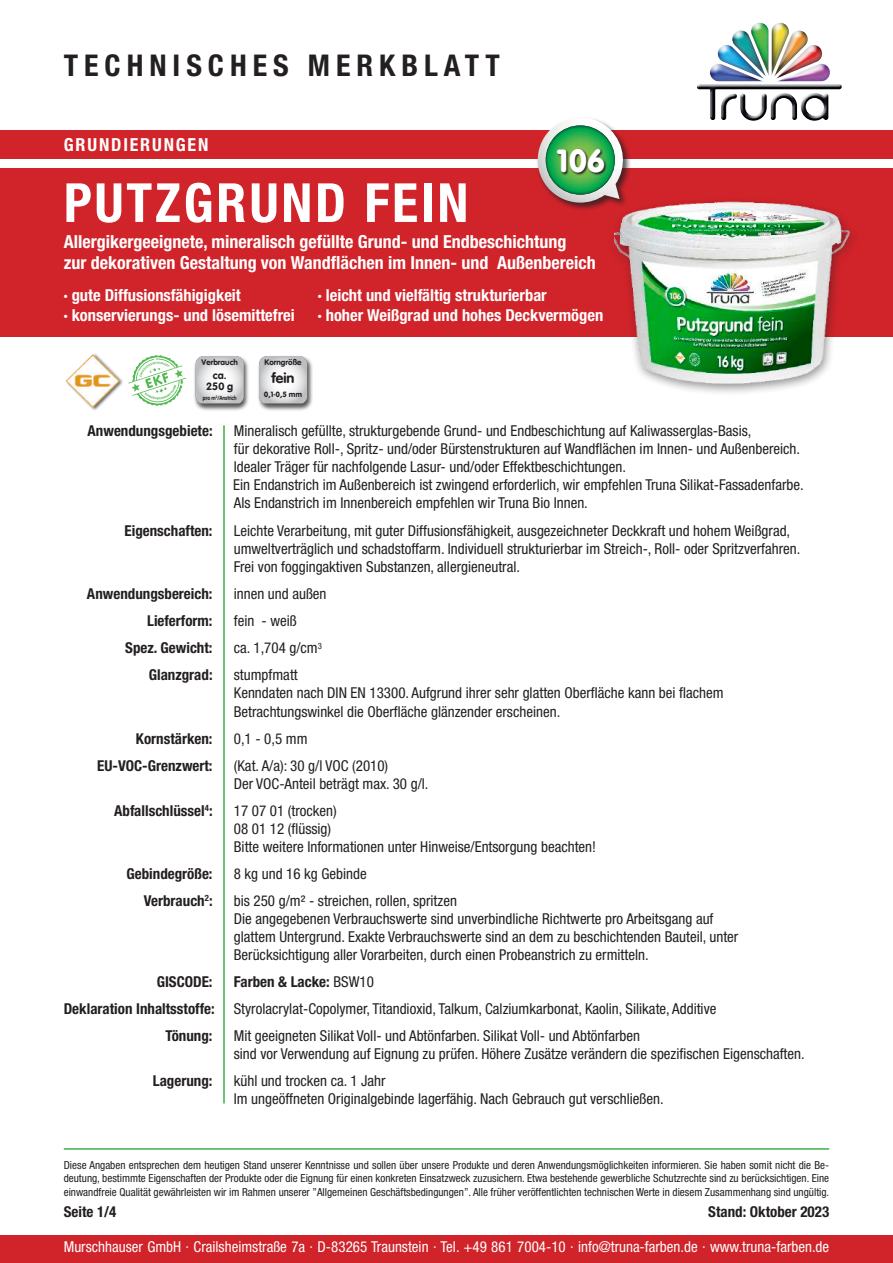
<style>
.page{position:relative;width:893px;height:1263px;background:#fff}
.page>*{position:absolute;margin:0;border:0;box-sizing:border-box;transform-origin:0 0}
.t1{font:700 condensed 54px "Helvetica Neue LT Pro";letter-spacing:.05em;color:#fff}
.t2{font:33.75px "VAG Rundschrift D";color:#fff}
.t3{font:700 condensed 30px "Helvetica Neue LT Pro";letter-spacing:.2em;color:#231f20}
.t4{font:700 condensed 18px/20.2px "Helvetica Neue LT Pro";color:#fff}
.t5{font:700 condensed 18px "Helvetica Neue LT Pro";letter-spacing:.1em;color:#fff}
.t6{font:700 condensed 16.5px/19.5px "Helvetica Neue LT Pro";color:#fff}
.t7{font:condensed 15px/18px "Helvetica Neue LT Pro";color:#231f20}
.t8{font:700 condensed 15px "Helvetica Neue LT Pro";color:#231f20}
.t9{font:condensed 15px "Helvetica Neue LT Pro";color:#fff}
.t10{font:14.25px "VAG Rounded Bold";color:#231f20}
.t11{font:condensed 11.1px/13.5px "Helvetica Neue LT Pro";color:#231f20;text-align:justify}
.t12{font:10.5px/10.5px "VAG Rounded Bold";color:#231f20;text-align:center}
.t13{font:8.1px "VAG Rounded Bold";color:#231f20}
.t14{font:8.1px "VAG Rundschrift D";color:#231f20}
.t15{font:6px "VAG Rounded Bold";color:#231f20;scale:.83 1}
.s1{font-weight:400}
</style>
<div class="page">
<div style="left:0;top:168px;width:893px;height:169px;background:#d1232a"></div>
<div style="left:0;top:130px;width:893px;height:29px;background:#d1232a"></div>
<img style="left:697px;top:23px;width:145px;height:98px">
<hr style="left:64px;top:1148px;width:765px;height:2px;background:#40ae49">
<div style="left:0;top:1235px;width:893px;height:28px;background:#d1232a"></div>
<hr style="left:223px;top:425px;width:2px;height:678px;background:#40ae49">
<div style="left:607px;top:197px;width:253px;height:199px;background:#231f20;opacity:.5"></div>
<img style="left:614px;top:197px;width:246px;height:199px">
<div style="left:193px;top:355px;width:57px;height:56px;background:#231f20;opacity:.75"></div>
<svg style="left:196px;top:356px;width:48px;height:47px"></svg>
<div style="left:65px;top:353px;width:59px;height:59px;background:#231f20;opacity:.75"></div>
<img style="left:66px;top:354px;width:53px;height:54px">
<div style="left:257px;top:355px;width:56px;height:56px;background:#231f20;opacity:.75"></div>
<svg style="left:259px;top:356px;width:48px;height:47px"></svg>
<svg style="left:128px;top:355px;width:58px;height:51px"></svg>
<img style="left:146px;top:364px;width:18px;height:9px">
<div style="left:536px;top:116px;width:96px;height:95px;background:#231f20;opacity:.75"></div>
<img style="left:536px;top:117px;width:88px;height:86px">
<img style="left:546px;top:125px;width:69px;height:70px">
<svg style="left:556px;top:148px;width:51px;height:28px"></svg>
<h3 class="t3" style="left:64px;top:47px;width:437px">TECHNISCHES MERKBLATT</h3>
<p class="t5" style="left:64px;top:133px;width:146px">GRUNDIERUNGEN</p>
<h1 class="t1" style="left:64px;top:170px;width:406px">PUTZGRUND FEIN</h1>
<h2 class="t2" style="left:557px;top:141px;width:49px">106</h2>
<p class="t4" style="left:64px;top:232px;width:534px">Allergikergeeignete, mineralisch gefüllte Grund- und Endbeschichtung<br>zur dekorativen Gestaltung von Wandflächen im Innen- und Außenbereich</p>
<p class="t6" style="left:64px;top:286px;width:233px">· gute Diffusionsfähigigkeit<br>· konservierungs- und lösemittefrei</p>
<p class="t6" style="left:318px;top:286px;width:287px">· leicht und vielfältig strukturierbar<br>· hoher Weißgrad und hohes Deckvermögen</p>
<p class="t13" style="left:202px;top:357px;width:38px">Verbrauch</p>
<p class="t13" style="left:264px;top:357px;width:39px">Korngröße</p>
<p class="t12" style="left:206px;top:370px;width:28px">ca.<br>250 g</p>
<p class="t15" style="left:203px;top:395px;width:42px">pro m<sup>2</sup>/Anstrich</p>
<p class="t10" style="left:271px;top:370px;width:24px">fein</p>
<p class="t14" style="left:264px;top:390px;width:40px">0,1-0,5 mm</p>
<p class="t8" style="left:88px;top:421px;width:126px">Anwendungsgebiete:</p>
<p class="t7" style="left:233px;top:422px;width:572px">Mineralisch gefüllte, strukturgebende Grund- und Endbeschichtung auf Kaliwasserglas-Basis,<br>für dekorative Roll-, Spritz- und/oder Bürstenstrukturen auf Wandflächen im Innen- und Außenbereich.<br>Idealer Träger für nachfolgende Lasur- und/oder Effektbeschichtungen.<br>Ein Endanstrich im Außenbereich ist zwingend erforderlich, wir empfehlen Truna Silikat-Fassadenfarbe.<br>Als Endanstrich im Innenbereich empfehlen wir Truna Bio Innen.</p>
<p class="t8" style="left:125px;top:522px;width:90px">Eigenschaften:</p>
<p class="t7" style="left:234px;top:522px;width:568px">Leichte Verarbeitung, mit guter Diffusionsfähigkeit, ausgezeichneter Deckkraft und hohem Weißgrad, umweltverträglich und schadstoffarm. Individuell strukturierbar im Streich-, Roll- oder Spritzverfahren.<br>Frei von foggingaktiven Substanzen, allergieneutral.</p>
<p class="t8" style="left:87px;top:585px;width:127px">Anwendungsbereich:</p>
<p class="t7" style="left:234px;top:585px;width:94px">innen und außen</p>
<p class="t8" style="left:147px;top:612px;width:67px">Lieferform:</p>
<p class="t7" style="left:234px;top:612px;width:65px">fein - weiß</p>
<p class="t8" style="left:125px;top:639px;width:89px">Spez. Gewicht:</p>
<p class="t7" style="left:234px;top:639px;width:90px">ca. 1,704 g/cm<sup>3</sup></p>
<p class="t8" style="left:149px;top:666px;width:65px">Glanzgrad:</p>
<p class="t7" style="left:234px;top:666px;width:491px">stumpfmatt<br>Kenndaten nach DIN EN 13300. Aufgrund ihrer sehr glatten Oberfläche kann bei flachem<br>Betrachtungswinkel die Oberfläche glänzender erscheinen.</p>
<p class="t8" style="left:136px;top:729px;width:78px">Kornstärken:</p>
<p class="t7" style="left:234px;top:729px;width:75px">0,1 - 0,5 mm</p>
<p class="t8" style="left:97px;top:756px;width:117px">EU-VOC-Grenzwert:</p>
<p class="t7" style="left:234px;top:756px;width:196px">(Kat. A/a): 30 g/l VOC (2010)<br>Der VOC-Anteil beträgt max. 30 g/l.</p>
<p class="t8" style="left:114px;top:801px;width:100px">Abfallschlüssel<sup>4</sup>:</p>
<p class="t7" style="left:234px;top:801px;width:364px">17 07 01 (trocken)<br>08 01 12 (flüssig)<br>Bitte weitere Informationen unter Hinweise/Entsorgung beachten!</p>
<p class="t8" style="left:126px;top:864px;width:88px">Gebindegröße:</p>
<p class="t7" style="left:234px;top:864px;width:134px">8 kg und 16 kg Gebinde</p>
<p class="t8" style="left:144px;top:891px;width:70px">Verbrauch<sup>2</sup>:</p>
<p class="t7" style="left:234px;top:891px;width:506px">bis 250 g/m² - streichen, rollen, spritzen<br>Die angegebenen Verbrauchswerte sind unverbindliche Richtwerte pro Arbeitsgang auf glattem Untergrund. Exakte Verbrauchswerte sind an dem zu beschichtenden Bauteil, unter Berücksichtigung aller Vorarbeiten, durch einen Probeanstrich zu ermitteln.</p>
<p class="t8" style="left:157px;top:972px;width:57px">GISCODE:</p>
<p class="t8" style="left:234px;top:972px;width:142px">Farben &amp; Lacke: <span class="s1">BSW10</span></p>
<p class="t8" style="left:64px;top:999px;width:152px">Deklaration Inhaltsstoffe:</p>
<p class="t7" style="left:234px;top:999px;width:484px">Styrolacrylat-Copolymer, Titandioxid, Talkum, Calziumkarbonat, Kaolin, Silikate, Additive</p>
<p class="t8" style="left:166px;top:1026px;width:48px">Tönung:</p>
<p class="t7" style="left:234px;top:1026px;width:572px">Mit geeigneten Silikat Voll- und Abtönfarben. Silikat Voll- und Abtönfarben<br>sind vor Verwendung auf Eignung zu prüfen. Höhere Zusätze verändern die spezifischen Eigenschaften.</p>
<p class="t8" style="left:153px;top:1071px;width:61px">Lagerung:</p>
<p class="t7" style="left:234px;top:1071px;width:431px">kühl und trocken ca. 1 Jahr<br>Im ungeöffneten Originalgebinde lagerfähig. Nach Gebrauch gut verschließen.</p>
<p class="t11" style="left:64px;top:1158px;width:767px">Diese Angaben entsprechen dem heutigen Stand unserer Kenntnisse und sollen über unsere Produkte und deren Anwendungsmöglichkeiten informieren. Sie haben somit nicht die Be&shy;deutung, bestimmte Eigenschaften der Produkte oder die Eignung für einen konkreten Einsatzweck zuzusichern. Etwa bestehende gewerbliche Schutzrechte sind zu berücksichtigen. Eine einwandfreie Qualität gewährleisten wir im Rahmen unserer ”Allgemeinen Geschäftsbedingungen”. Alle früher veröffentlichten technischen Werte in diesem Zusammenhang sind ungültig.</p>
<p class="t8" style="left:64px;top:1202px;width:54px">Seite 1/4</p>
<p class="t8" style="left:708px;top:1202px;width:122px">Stand: Oktober 2023</p>
<p class="t9" style="left:64px;top:1238px;width:767px">Murschhauser GmbH · Crailsheimstraße 7a · D-83265 Traunstein · Tel. +49 861 7004-10 · info@truna-farben.de · www.truna-farben.de</p>
</div>
